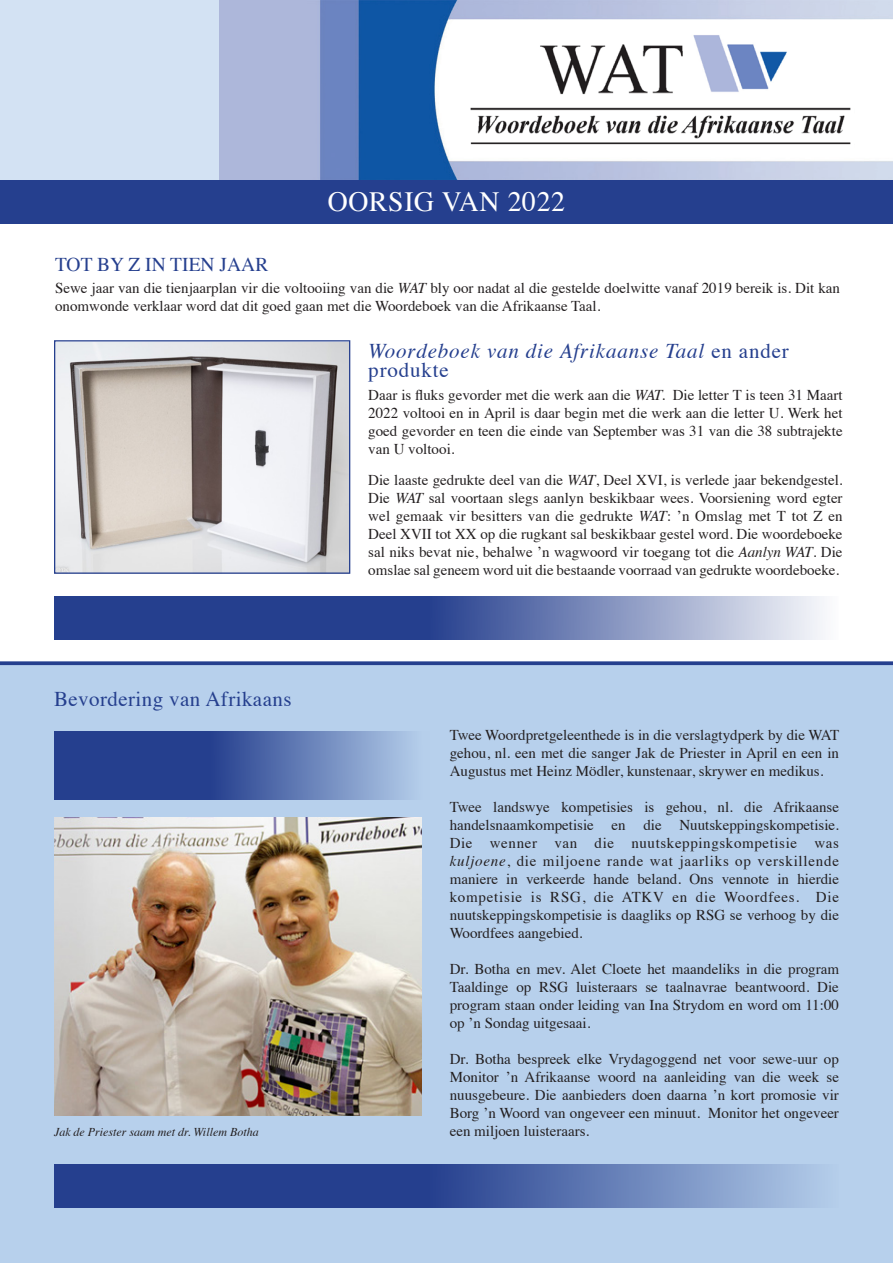
<style>
.page{position:relative;width:893px;height:1263px;background:#fff}
.page>*{position:absolute;margin:0;border:0;box-sizing:border-box;transform-origin:0 0}
.t1{font:27.9px "Times";letter-spacing:.02em;color:#fff}
.t2{font:italic 21px/19.5px "Times";letter-spacing:.04em;color:#253f8e}
.t3{font:21px "Times";letter-spacing:.02em;color:#253f8e}
.t4{font:19.5px "Times";color:#253f8e}
.t5{font:15px/18px "Times";color:#231f20;text-align:justify}
.t6{font:italic 12px "Times";color:#231f20}
.s1{font-style:italic}
.s2{font-style:normal}
.s3{font-family:"Times New Roman"}
</style>
<div class="page">
<div style="left:0;top:0;width:227px;height:180px;background:#d3e2f3"></div>
<img style="left:306px;top:0;width:587px;height:180px">
<img style="left:463px;top:28px;width:391px;height:121px">
<div style="left:219px;top:0;width:87px;height:180px;background:#adb7da"></div>
<div style="left:0;top:180px;width:893px;height:44px;background:#253f8e"></div>
<img style="left:56px;top:342px;width:292px;height:230px">
<div style="left:54px;top:340px;width:296px;height:234px;border:1px solid #253f8e"></div>
<div style="left:0;top:664px;width:893px;height:599px;background:#b7d0ec"></div>
<img style="left:54px;top:817px;width:367px;height:298px">
<svg style="left:0;top:661px;width:893px;height:4px;background:#385098"></svg>
<svg style="left:54px;top:596px;width:770px;height:44px;background:#5a6da9"></svg>
<svg style="left:54px;top:731px;width:356px;height:69px;background:#4a64a6"></svg>
<svg style="left:54px;top:1164px;width:760px;height:43px;background:#4660a3"></svg>
<p class="t1" style="left:328px;top:176px;width:239px">OORSIG VAN 2022</p>
<p class="t4" style="left:55px;top:246px;width:215px">TOT BY Z IN TIEN JAAR</p>
<p class="t5" style="left:55px;top:278px;width:786px">Sewe jaar van die tienjaarplan vir die voltooiing van die <span class="s1">WAT</span> bly oor nadat al die gestelde doelwitte vanaf 2019 bereik is. Dit kan onomwonde verklaar word dat dit goed gaan met die Woordeboek van die Afrikaanse Taal.</p>
<p class="t3" style="left:54px;top:679px;width:239px">Bevordering van Afrikaans</p>
<p class="t6" style="left:54px;top:1121px;width:206px">Jak de Priester saam met dr. Willem Botha</p>
<p class="t2" style="left:368px;top:340px;width:422px">Woordeboek van die Afrikaanse Taal <span class="s2">en ander produkte</span></p>
<p class="t5" style="left:368px;top:385px;width:476px">Daar is fluks gevorder met die werk aan die <span class="s1">WAT.</span> Die letter T is teen 31 Maart 2022 voltooi en in April is daar begin met die werk aan die letter U. Werk het goed gevorder en teen die einde van September was 31 van die 38 subtrajekte van U voltooi.</p>
<p class="t5" style="left:368px;top:469px;width:476px">Die laaste gedrukte deel van die <span class="s1">WAT</span>, Deel XVI, is verlede jaar bekendgestel.<br>Die <span class="s1">WAT</span> sal voortaan slegs aanlyn beskikbaar wees. Voorsiening word egter wel gemaak vir besitters van die gedrukte <span class="s1">WAT</span>: ’n Omslag met T tot Z en Deel XVII tot XX op die rugkant sal beskikbaar gestel word. Die woordeboeke sal niks bevat nie, beha<span class="s3">l</span>we ’n wagwoord vir toegang tot die <span class="s1">Aanlyn WAT</span>. Die omslae sal geneem word uit die bestaande voorraad van gedrukte woordeboeke.</p>
<p class="t5" style="left:450px;top:724px;width:391px">Twee Woordpretgeleenthede is in die verslagtydperk by die WAT gehou, nl. een met die sanger Jak de Priester in April en een in Augustus met Heinz Mödler, kunstenaar, skrywer en medikus.</p>
<p class="t5" style="left:450px;top:796px;width:391px">Twee landswye kompetisies is gehou, nl. die Afrikaanse handelsnaamkompetisie en die Nuutskeppingskompetisie.<br>Die wenner van die nuutskeppingskompetisie was <span class="s1">kuljoene</span>, die miljoene rande wat jaarliks op verskillende maniere in verkeerde hande beland. Ons vennote in hierdie kompetisie is RSG, die ATKV en die Woordfees. Die nuutskeppingskompetisie is daagliks op RSG se verhoog by die Woordfees aangebied.</p>
<p class="t5" style="left:450px;top:958px;width:391px">Dr. Botha en mev. Alet Cloete het maandeliks in die program Taaldinge op RSG luisteraars se taalnavrae beantwoord. Die program staan onder leiding van Ina Strydom en word om 11:00 op ’n Sondag uitgesaai.</p>
<p class="t5" style="left:450px;top:1048px;width:391px">Dr. Botha bespreek elke Vrydagoggend net voor sewe-uur op Monitor ’n Afrikaanse woord na aanleiding van die week se nuusgebeure. Die aanbieders doen daarna ’n kort promosie vir Borg ’n Woord van ongeveer een minuut. Monitor het ongeveer een miljoen luisteraars.</p>
</div>
